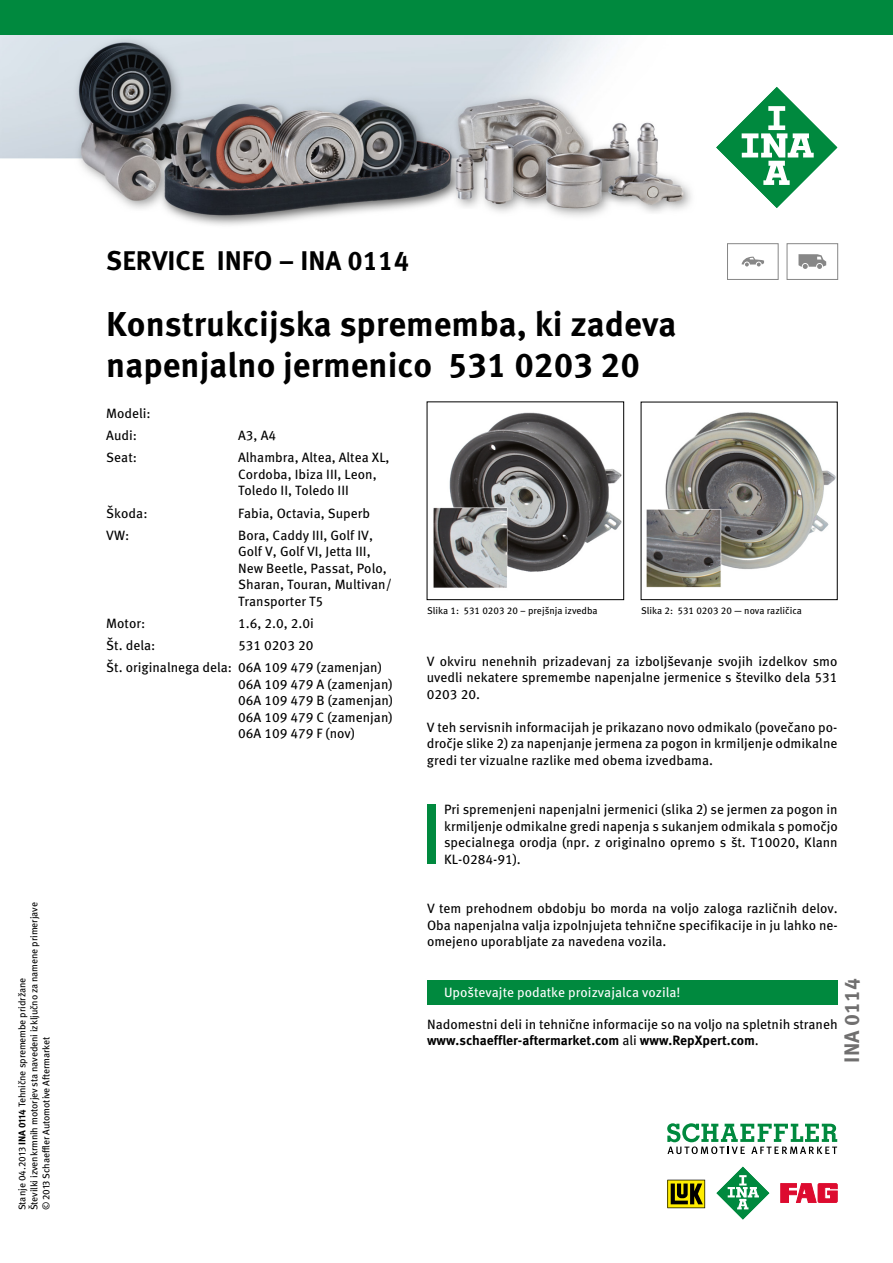
<style>
.page{position:relative;width:893px;height:1263px;background:#fff}
.page>*{position:absolute;margin:0;border:0;box-sizing:border-box;transform-origin:0 0}
.t1{font:700 34.5px/41.4px "Meta Pro";color:#000}
.t2{font:700 27px "Meta Pro";color:#000}
.t3{font:700 21px "Meta Pro";color:#706f6f}
.t4{font:13.5px/16.5px "Meta Pro";color:#000;text-align:justify}
.t5{font:13.5px "Meta Pro";color:#fff}
.t6{font:9.75px/12px "Meta Pro";letter-spacing:-.01em;color:#000}
.s1{font-weight:700}
</style>
<div class="page">
<div style="left:427px;top:804px;width:9px;height:60px;background:#00893e"></div>
<img style="left:433px;top:412px;width:189px;height:176px">
<div style="left:427px;top:402px;width:197px;height:198px;border:1px solid #000"></div>
<img style="left:646px;top:412px;width:189px;height:176px">
<div style="left:727px;top:243px;width:51px;height:37px;border:1px solid #878787"></div>
<svg style="left:742px;top:257px;width:22px;height:9px"></svg>
<div style="left:787px;top:243px;width:51px;height:37px;border:1px solid #878787"></div>
<svg style="left:798px;top:254px;width:28px;height:15px"></svg>
<div style="left:427px;top:980px;width:411px;height:24px;background:#00893e"></div>
<img style="left:0;top:34px;width:893px;height:191px">
<svg style="left:667px;top:1180px;width:38px;height:28px"></svg>
<svg style="left:781px;top:1183px;width:56px;height:19px"></svg>
<svg style="left:716px;top:1166px;width:54px;height:54px"></svg>
<svg style="left:667px;top:1123px;width:170px;height:31px"></svg>
<svg style="left:715px;top:85px;width:124px;height:124px"></svg>
<div style="left:0;top:0;width:893px;height:34px;background:#00893e"></div>
<p class="t6" style="left:15px;top:1210px;width:309px;rotate:-90deg">Stanje 04.2013 <span class="s1">INA 0114</span> Tehnične spremembe pridržane<br>Številki izvenkrmnih motorjev sta navedeni izključno za namene primerjave © 2013 Schaeffler Automotive Aftermarket</p>
<h2 class="t2" style="left:106px;top:239px;width:304px">SERVICE INFO – INA 0114</h2>
<h1 class="t1" style="left:106px;top:301px;width:572px">Konstrukcijska sprememba, ki zadeva napenjalno jermenico 531 0203 20</h1>
<p class="t4" style="left:106px;top:401px;width:46px;line-height:22.2px">Modeli:<br>Audi:</p>
<p class="t4" style="left:238px;top:426px;width:40px">A3, A4</p>
<p class="t4" style="left:106px;top:449px;width:32px">Seat:</p>
<p class="t4" style="left:238px;top:449px;width:153px;text-align:left">Alhambra, Altea, Altea XL,<br>Cordoba, Ibiza III, Leon,<br>Toledo II, Toledo III</p>
<p class="t4" style="left:106px;top:504px;width:43px">Škoda:</p>
<p class="t4" style="left:238px;top:504px;width:134px">Fabia, Octavia, Superb</p>
<p class="t4" style="left:106px;top:526px;width:25px">VW:</p>
<p class="t4" style="left:238px;top:526px;width:155px;text-align:left">Bora, Caddy III, Golf IV,<br>Golf V, Golf VI, Jetta III,<br>New Beetle, Passat, Polo,<br>Sharan, Touran, Multivan/<br>Transporter T5</p>
<p class="t4" style="left:106px;top:614px;width:40px">Motor:</p>
<p class="t4" style="left:238px;top:614px;width:77px">1.6, 2.0, 2.0i</p>
<p class="t4" style="left:106px;top:636px;width:51px">Št. dela:</p>
<p class="t4" style="left:106px;top:633px;width:277px;line-height:22.2px;text-indent:132px">531 0203 20<br>Št. originalnega dela: 06A 109 479 (zamenjan)</p>
<p class="t4" style="left:238px;top:675px;width:156px">06A 109 479 A (zamenjan)<br>06A 109 479 B (zamenjan)<br>06A 109 479 C (zamenjan)<br>06A 109 479 F (nov)</p>
<p class="t6" style="left:427px;top:603px;width:172px">Slika 1: 531 0203 20 – prejšnja izvedba</p>
<p class="t6" style="left:641px;top:603px;width:162px">Slika 2: 531 0203 20 — nova različica</p>
<p class="t4" style="left:427px;top:652px;width:412px">V okviru nenehnih prizadevanj za izboljševanje svojih izdelkov smo uvedli nekatere spremembe napenjalne jermenice s številko dela 531<br>0203 20.</p>
<p class="t4" style="left:427px;top:718px;width:412px">V teh servisnih informacijah je prikazano novo odmikalo (povečano po&shy;dročje slike 2) za napenjanje jermena za pogon in krmiljenje odmikalne gredi ter vizualne razlike med obema izvedbama.</p>
<p class="t4" style="left:444px;top:800px;width:395px">Pri spremenjeni napenjalni jermenici (slika 2) se jermen za pogon in krmiljenje odmikalne gredi napenja s sukanjem odmikala s pomočjo specialnega orodja (npr. z originalno opremo s št. T10020, Klann KL-0284-91).</p>
<p class="t4" style="left:427px;top:899px;width:412px">V tem prehodnem obdobju bo morda na voljo zaloga različnih delov.<br>Oba napenjalna valja izpolnjujeta tehnične specifikacije in ju lahko ne&shy;omejeno uporabljate za navedena vozila.</p>
<h3 class="t3" style="left:835px;top:1063px;width:86px;rotate:-90deg">INA 0114</h3>
<p class="t5" style="left:444px;top:982px;width:238px">Upoštevajte podatke proizvajalca vozila!</p>
<p class="t4" style="left:427px;top:1015px;width:412px">Nadomestni deli in tehnične informacije so na voljo na spletnih straneh <span class="s1">www.schaeffler-aftermarket.com</span> ali <span class="s1">www.RepXpert.com</span>.</p>
</div>
